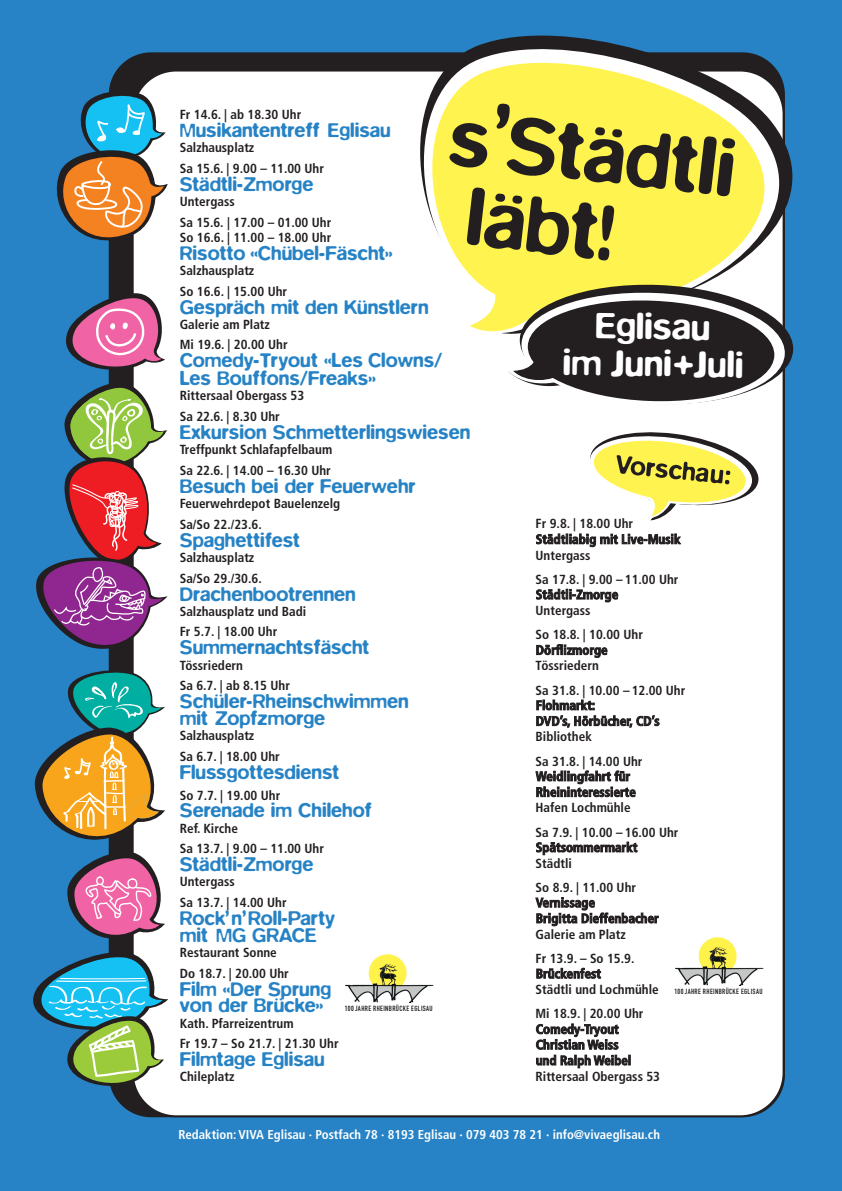
<style>
.page{position:relative;width:842px;height:1191px;background:#2783c5}
.page>*{position:absolute;margin:0;border:0;box-sizing:border-box;transform-origin:0 0}
.t1{font:500 37.2px/37.2px "Blur";color:#fff;text-align:center}
.t2{font:500 20.3px/16.7px "Blur";color:#2783c5}
.t3{font:700 condensed 13.2px/15.6px "Frutiger LT Std";color:#231f20}
.t4{font:700 condensed 12.8px "Frutiger LT Std";color:#fff}
.t5{font:7.4px "DIN Engschrift";letter-spacing:.05em;color:#231f20}
</style>
<div class="page">
<div style="left:132px;top:70px;width:652px;height:1047px;background:#fff"></div>
<div style="left:334px;top:103px;width:17px;height:136px;background:#fff"></div>
<div style="left:392px;top:52px;width:6px;height:315px;background:#fff"></div>
<svg style="left:398px;top:35px;width:212px;height:332px;fill:#fff"></svg>
<svg style="left:408px;top:43px;width:377px;height:317px;background:#bec19b"></svg>
<svg style="left:449px;top:103px;width:345px;height:304px;background:#aaa665"></svg>
<svg style="left:589px;top:428px;width:170px;height:92px;background:#e3dd9c"></svg>
<img style="left:341px;top:950px;width:96px;height:53px">
<div style="left:340px;top:1003px;width:103px;height:17px;background:#fff"></div>
<img style="left:670px;top:933px;width:96px;height:53px">
<div style="left:670px;top:986px;width:103px;height:16px;background:#fff"></div>
<svg style="left:56px;top:91px;width:113px;height:156px"></svg>
<svg style="left:36px;top:290px;width:137px;height:367px"></svg>
<svg style="left:33px;top:665px;width:154px;height:421px"></svg>
<p class="t3" style="left:180px;top:108px;width:123px">Fr 14.6. | ab 18.30 Uhr</p>
<h2 class="t2" style="left:180px;top:122px;width:212px">Musikantentreff Eglisau</h2>
<p class="t3" style="left:180px;top:138px;width:146px;line-height:20.8px">Salzhausplatz<br>Sa 15.6. | 9.00 – 11.00 Uhr</p>
<h2 class="t2" style="left:180px;top:175px;width:135px">Städtli-Zmorge</h2>
<p class="t3" style="left:180px;top:192px;width:153px;line-height:20.8px">Untergass<br>Sa 15.6. | 17.00 – 01.00 Uhr</p>
<p class="t3" style="left:180px;top:230px;width:153px">So 16.6. | 11.00 – 18.00 Uhr</p>
<h2 class="t2" style="left:180px;top:244px;width:214px">Risotto «Chübel-Fäscht»</h2>
<p class="t3" style="left:180px;top:261px;width:109px;line-height:20.8px">Salzhausplatz<br>So 16.6. | 15.00 Uhr</p>
<h2 class="t2" style="left:180px;top:298px;width:250px">Gespräch mit den Künstlern</h2>
<p class="t3" style="left:180px;top:315px;width:109px;line-height:20.8px">Galerie am Platz<br>Mi 19.6. | 20.00 Uhr</p>
<h2 class="t2" style="left:180px;top:351px;width:264px;line-height:17.9px">Comedy-Tryout «Les Clowns/<br>Les Bouffons/Freaks»</h2>
<p class="t3" style="left:180px;top:386px;width:126px;line-height:20.8px">Rittersaal Obergass 53<br>Sa 22.6. | 8.30 Uhr</p>
<h2 class="t2" style="left:180px;top:424px;width:292px">Exkursion Schmetterlingswiesen</h2>
<p class="t3" style="left:180px;top:440px;width:154px;line-height:20.8px">Treffpunkt Schlafapfelbaum<br>Sa 22.6. | 14.00 – 16.30 Uhr</p>
<h2 class="t2" style="left:180px;top:477px;width:237px">Besuch bei der Feuerwehr</h2>
<p class="t3" style="left:180px;top:494px;width:162px;line-height:20.8px">Feuerwehrdepot Bauelenzelg<br>Sa/So 22./23.6.</p>
<h2 class="t2" style="left:180px;top:531px;width:122px">Spaghettifest</h2>
<p class="t3" style="left:180px;top:548px;width:83px;line-height:20.8px">Salzhausplatz<br>Sa/So 29./30.6.</p>
<h2 class="t2" style="left:180px;top:585px;width:178px">Drachenbootrennen</h2>
<p class="t3" style="left:180px;top:602px;width:128px;line-height:20.8px">Salzhausplatz und Badi<br>Fr 5.7. | 18.00 Uhr</p>
<h2 class="t2" style="left:180px;top:639px;width:191px">Summernachtsfäscht</h2>
<p class="t3" style="left:180px;top:655px;width:112px;line-height:20.8px">Tössriedern<br>Sa 6.7. | ab 8.15 Uhr</p>
<h2 class="t2" style="left:180px;top:693px;width:230px">Schüler-Rheinschwimmen mit Zopfzmorge</h2>
<p class="t3" style="left:180px;top:726px;width:102px;line-height:20.8px">Salzhausplatz<br>Sa 6.7. | 18.00 Uhr</p>
<h2 class="t2" style="left:180px;top:763px;width:161px">Flussgottesdienst</h2>
<p class="t3" style="left:180px;top:788px;width:102px">So 7.7. | 19.00 Uhr</p>
<h2 class="t2" style="left:180px;top:802px;width:193px">Serenade im Chilehof</h2>
<p class="t3" style="left:180px;top:818px;width:146px;line-height:20.8px">Ref. Kirche<br>Sa 13.7. | 9.00 – 11.00 Uhr</p>
<h2 class="t2" style="left:180px;top:856px;width:135px">Städtli-Zmorge</h2>
<p class="t3" style="left:180px;top:872px;width:108px;line-height:20.8px">Untergass<br>Sa 13.7. | 14.00 Uhr</p>
<h2 class="t2" style="left:180px;top:909px;width:157px">Rock’n’Roll-Party mit MG GRACE</h2>
<p class="t3" style="left:180px;top:943px;width:111px;line-height:20.8px">Restaurant Sonne<br>Do 18.7. | 20.00 Uhr</p>
<h2 class="t2" style="left:180px;top:980px;width:153px">Film «Der Sprung von der Brücke»</h2>
<p class="t3" style="left:180px;top:1013px;width:160px;line-height:20.8px">Kath. Pfarreizentrum<br>Fr 19.7 – So 21.7. | 21.30 Uhr</p>
<h2 class="t2" style="left:180px;top:1050px;width:146px">Filmtage Eglisau</h2>
<p class="t3" style="left:180px;top:1070px;width:56px">Chileplatz</p>
<p class="t5" style="left:345px;top:1005px;width:90px">100JAHRE RHEINBRÜCKE EGLISAU</p>
<h1 class="t1" style="left:564px;top:306px;width:182px;rotate:1deg">Eglisau<br>im Juni+Juli</h1>
<p class="t3" style="left:536px;top:517px;width:146px">Fr 9.8. | 18.00 Uhr<br>Städtliabig mit Live-Musik<br>Untergass</p>
<p class="t3" style="left:536px;top:572px;width:144px">Sa 17.8. | 9.00 – 11.00 Uhr<br>Städtli-Zmorge<br>Untergass</p>
<p class="t3" style="left:536px;top:628px;width:109px">So 18.8. | 10.00 Uhr<br>Dörflizmorge<br>Tössriedern</p>
<p class="t3" style="left:536px;top:683px;width:151px">Sa 31.8. | 10.00 – 12.00 Uhr<br>Flohmarkt:<br>DVD’s, Hörbücher, CD’s<br>Bibliothek</p>
<p class="t3" style="left:536px;top:754px;width:108px">Sa 31.8. | 14.00 Uhr<br>Weidlingfahrt für<br>Rheininteressierte<br>Hafen Lochmühle</p>
<p class="t3" style="left:536px;top:825px;width:144px">Sa 7.9. | 10.00 – 16.00 Uhr<br>Spätsommermarkt<br>Städtli</p>
<p class="t3" style="left:536px;top:880px;width:125px">So 8.9. | 11.00 Uhr<br>Vernissage<br>Brigitta Dieffenbacher<br>Galerie am Platz</p>
<p class="t3" style="left:536px;top:951px;width:125px">Fr 13.9. – So 15.9.<br>Brückenfest<br>Städtli und Lochmühle</p>
<p class="t3" style="left:536px;top:1007px;width:126px">Mi 18.9. | 20.00 Uhr<br>Comedy-Tryout<br>Christian Weiss<br>und Ralph Weibel<br>Rittersaal Obergass 53</p>
<p class="t5" style="left:674px;top:988px;width:90px">100JAHRE RHEINBRÜCKE EGLISAU</p>
<p class="t4" style="left:178px;top:1129px;width:483px">Redaktion: VIVA Eglisau · Postfach 78 · 8193 Eglisau · 079 403 78 21 · info@vivaeglisau.ch</p>
</div>
